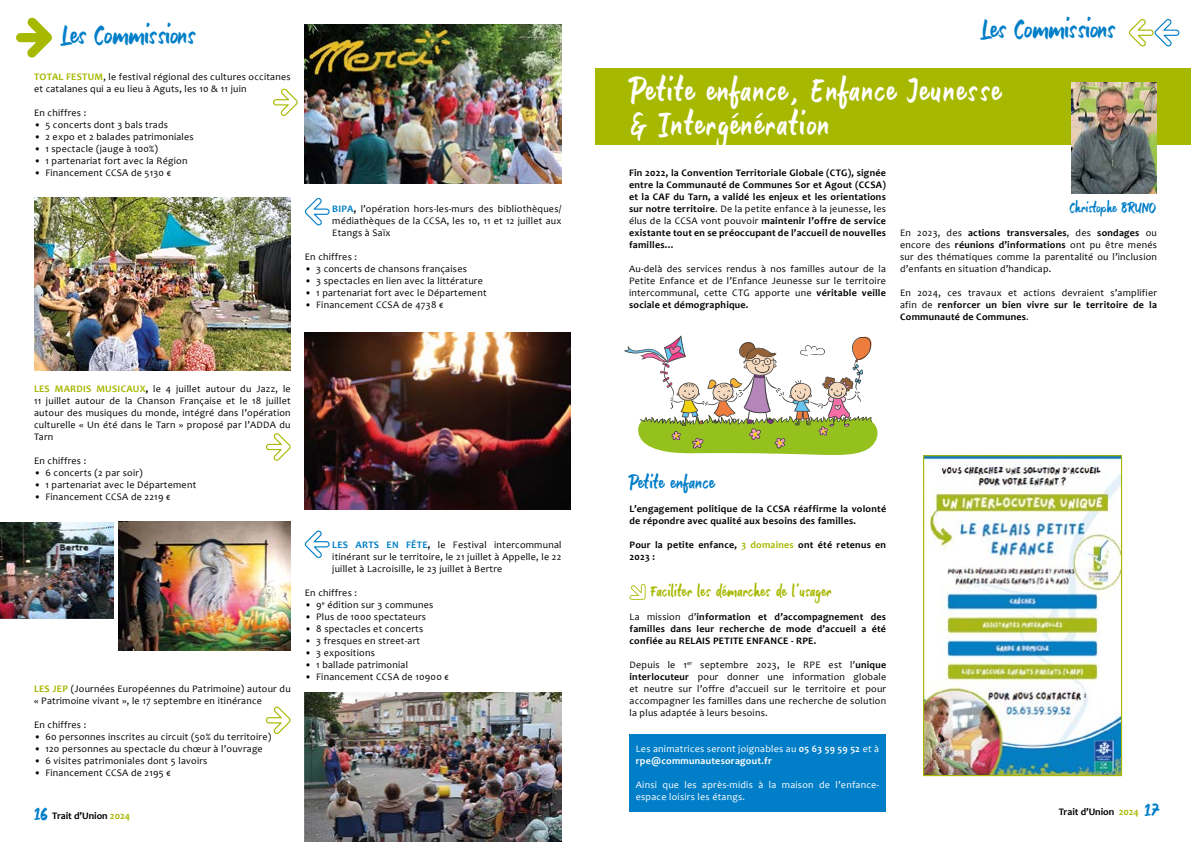
<style>
.page{position:relative;width:1191px;height:842px;background:#fff}
.page>*{position:absolute;margin:0;border:0;box-sizing:border-box;transform-origin:0 0}
.t1{font:36px/34px "Gultan Bonte";letter-spacing:.05em;color:#fff}
.t2{font:30px "Gultan Bonte";color:#007ec7}
.t3{font:23px "Gultan Bonte";color:#007ec7}
.t4{font:21px "Gultan Bonte";letter-spacing:.025em;color:#007ec7}
.t5{font:18px "Gultan Bonte";letter-spacing:.025em;color:#a7b800}
.t6{font:16px "Gultan Bonte";letter-spacing:.02em;color:#007ec7}
.t7{font:10px/12px "Candara";letter-spacing:.025em;color:#000;text-align:justify}
.t8{font:700 10px/12px "Candara";letter-spacing:.025em;color:#000;text-align:justify}
.t9{font:10px/12px "Candara";letter-spacing:.025em;color:#fff}
.t10{font:700 10px "Candara";color:#000}
.s1{font-weight:700;color:#a7b800}
.s2{font-weight:700;color:#007ec7}
.s3{font-weight:700}
.s4{color:#a7b800}
.s5{font-weight:400}
</style>
<div class="page">
<svg style="left:16px;top:17px;width:36px;height:41px"></svg>
<svg style="left:1128px;top:19px;width:51px;height:27px"></svg>
<div style="left:595px;top:68px;width:596px;height:77px;background:#a7b800"></div>
<img style="left:305px;top:25px;width:256px;height:158px">
<img style="left:34px;top:197px;width:257px;height:174px">
<img style="left:305px;top:332px;width:265px;height:177px">
<img style="left:119px;top:521px;width:172px;height:129px">
<img style="left:0;top:522px;width:113px;height:96px">
<img style="left:305px;top:692px;width:256px;height:150px">
<svg style="left:305px;top:198px;width:24px;height:27px"></svg>
<svg style="left:305px;top:530px;width:24px;height:28px"></svg>
<svg style="left:273px;top:88px;width:25px;height:28px"></svg>
<svg style="left:266px;top:433px;width:25px;height:28px"></svg>
<svg style="left:266px;top:706px;width:25px;height:28px"></svg>
<img style="left:1071px;top:83px;width:86px;height:110px">
<img style="left:925px;top:457px;width:195px;height:317px">
<div style="left:923px;top:455px;width:199px;height:321px;border:1px solid #a7b800"></div>
<svg style="left:629px;top:584px;width:16px;height:16px"></svg>
<svg style="left:624px;top:335px;width:254px;height:120px"></svg>
<div style="left:629px;top:734px;width:257px;height:77px;background:#007ec7"></div>
<h2 class="t2" style="left:61px;top:17px;width:137px">Les Commissions</h2>
<p class="t7" style="left:34px;top:71px;width:258px"><span class="s1">TOTAL FESTUM</span>, le festival régional des cultures occitanes et catalanes qui a eu lieu à Aguts, les 10 &amp; 11 juin</p>
<p class="t7" style="left:34px;top:107px;width:54px">En chiffres :</p>
<p class="t7" style="left:34px;top:119px;width:135px">• 5 concerts dont 3 bals trads</p>
<p class="t7" style="left:34px;top:131px;width:161px">• 2 expo et 2 balades patrimoniales</p>
<p class="t7" style="left:34px;top:143px;width:126px">• 1 spectacle (jauge à 100%)</p>
<p class="t7" style="left:34px;top:155px;width:155px">• 1 partenariat fort avec la Région</p>
<p class="t7" style="left:34px;top:167px;width:139px">• Financement CCSA de 5130 €</p>
<p class="t7" style="left:332px;top:203px;width:231px"><span class="s2">BIPA</span><span class="s3">,</span> l’opération hors-les-murs des bibliothèques/ médiathèques de la CCSA, les 10, 11 et 12 juillet aux Etangs à Saïx</p>
<p class="t7" style="left:305px;top:251px;width:54px">En chiffres :</p>
<p class="t7" style="left:305px;top:263px;width:164px">• 3 concerts de chansons françaises</p>
<p class="t7" style="left:305px;top:275px;width:179px">• 3 spectacles en lien avec la littérature</p>
<p class="t7" style="left:305px;top:287px;width:183px">• 1 partenariat fort avec le Département</p>
<p class="t7" style="left:305px;top:299px;width:140px">• Financement CCSA de 4738 €</p>
<p class="t7" style="left:34px;top:383px;width:258px"><span class="s1">LES MARDIS MUSICAUX</span><span class="s3">,</span> le 4 juillet autour du Jazz, le 11 juillet autour de la Chanson Française et le 18 juillet autour des musiques du monde, intégré dans l’opération culturelle « Un été dans le Tarn » proposé par l’ADDA du Tarn</p>
<p class="t7" style="left:34px;top:455px;width:54px">En chiffres :</p>
<p class="t7" style="left:34px;top:467px;width:110px">• 6 concerts (2 par soir)</p>
<p class="t7" style="left:34px;top:479px;width:164px">• 1 partenariat avec le Département</p>
<p class="t7" style="left:34px;top:491px;width:138px">• Financement CCSA de 2219 €</p>
<p class="t7" style="left:34px;top:683px;width:258px"><span class="s1">LES JEP</span> (Journées Européennes du Patrimoine) autour du « Patrimoine vivant », le 17 septembre en itinérance</p>
<p class="t7" style="left:34px;top:719px;width:54px">En chiffres :</p>
<p class="t7" style="left:34px;top:731px;width:239px">• 60 personnes inscrites au circuit (50% du territoire)</p>
<p class="t7" style="left:34px;top:743px;width:230px">• 120 personnes au spectacle du chœur à l’ouvrage</p>
<p class="t7" style="left:34px;top:755px;width:175px">• 6 visites patrimoniales dont 5 lavoirs</p>
<p class="t7" style="left:34px;top:767px;width:138px">• Financement CCSA de 2195 €</p>
<h3 class="t3" style="left:34px;top:799px;width:15px">16</h3>
<p class="t10" style="left:52px;top:809px;width:80px">Trait d’Union <span class="s4">2024</span></p>
<p class="t7" style="left:332px;top:539px;width:231px"><span class="s2">LES ARTS EN FÊTE</span><span class="s3">,</span> le Festival intercommunal itinérant sur le territoire, le 21 juillet à Appelle, le 22 juillet à Lacroisille, le 23 juillet à Bertre</p>
<p class="t7" style="left:305px;top:587px;width:54px">En chiffres :</p>
<p class="t7" style="left:305px;top:599px;width:130px">• 9<sup>e</sup> édition sur 3 communes</p>
<p class="t7" style="left:305px;top:611px;width:123px">• Plus de 1000 spectateurs</p>
<p class="t7" style="left:305px;top:623px;width:120px">• 8 spectacles et concerts</p>
<p class="t7" style="left:305px;top:635px;width:117px">• 3 fresques en street-art</p>
<p class="t7" style="left:305px;top:647px;width:72px">• 3 expositions</p>
<p class="t7" style="left:305px;top:659px;width:105px">• 1 ballade patrimonial</p>
<p class="t7" style="left:305px;top:671px;width:146px">• Financement CCSA de 10900 €</p>
<h2 class="t2" style="left:981px;top:12px;width:137px">Les Commissions</h2>
<h1 class="t1" style="left:630px;top:75px;width:373px">Petite enfance, Enfance Jeunesse &amp; Intergénération</h1>
<p class="t8" style="left:629px;top:167px;width:258px">Fin 2022, la Convention Territoriale Globale (CTG), signée entre la Communauté de Communes Sor et Agout (CCSA) et la CAF du Tarn, a validé les enjeux et les orientations sur notre territoire<span class="s5">. De la petite enfance à la jeunesse, les élus de la CCSA vont pouvoir</span> maintenir l’offre de service existante tout en se préoccupant de l’accueil de nouvelles familles…</p>
<p class="t7" style="left:629px;top:263px;width:258px">Au-delà des services rendus à nos familles autour de la Petite Enfance et de l’Enfance Jeunesse sur le territoire intercommunal, cette CTG apporte une <span class="s3">véritable veille sociale et démographique.</span></p>
<h3 class="t6" style="left:1069px;top:198px;width:88px">Christophe BRUNO</h3>
<p class="t7" style="left:900px;top:227px;width:258px">En 2023, des <span class="s3">actions transversales</span>, des <span class="s3">sondages</span> ou encore des <span class="s3">réunions d’informations</span> ont pu être menés sur des thématiques comme la parentalité ou l’inclusion d’enfants en situation d’handicap.</p>
<p class="t8" style="left:900px;top:287px;width:258px"><span class="s5">En 2024, ces travaux et actions devraient s’amplifier afin de</span> renforcer un bien vivre sur le territoire de la Communauté de Communes<span class="s5">.</span></p>
<h3 class="t4" style="left:629px;top:470px;width:87px">Petite enfance</h3>
<p class="t8" style="left:629px;top:503px;width:258px">L’engagement politique de la CCSA réaffirme la volonté de répondre avec qualité aux besoins des familles.</p>
<p class="t8" style="left:629px;top:539px;width:258px">Pour la petite enfance, <span class="s4">3 domaines</span> ont été retenus en<br>2023 :</p>
<h3 class="t5" style="left:651px;top:581px;width:182px">Faciliter les démarches de l’usager</h3>
<p class="t8" style="left:629px;top:611px;width:258px"><span class="s5">La mission d’</span>information et d’accompagnement des familles dans leur recherche de mode d’accueil a été confiée au RELAIS PETITE ENFANCE - RPE.</p>
<p class="t7" style="left:629px;top:659px;width:258px">Depuis le 1<sup>er</sup> septembre 2023, le RPE est l’<span class="s3">unique interlocuteur</span> pour donner une information globale et neutre sur l’offre d’accueil sur le territoire et pour accompagner les familles dans une recherche de solution la plus adaptée à leurs besoins.</p>
<p class="t9" style="left:636px;top:743px;width:245px">Les animatrices seront joignables au <span class="s3">05 63 59 59 52</span> et à <span class="s3">rpe@communautesoragout.fr</span></p>
<p class="t9" style="left:636px;top:779px;width:245px">Ainsi que les après-midis à la maison de l’enfance&shy;espace loisirs les étangs.</p>
<p class="t10" style="left:1058px;top:805px;width:82px">Trait d’Union <span class="s4">2024</span></p>
<h3 class="t3" style="left:1144px;top:795px;width:17px">17</h3>
</div>
